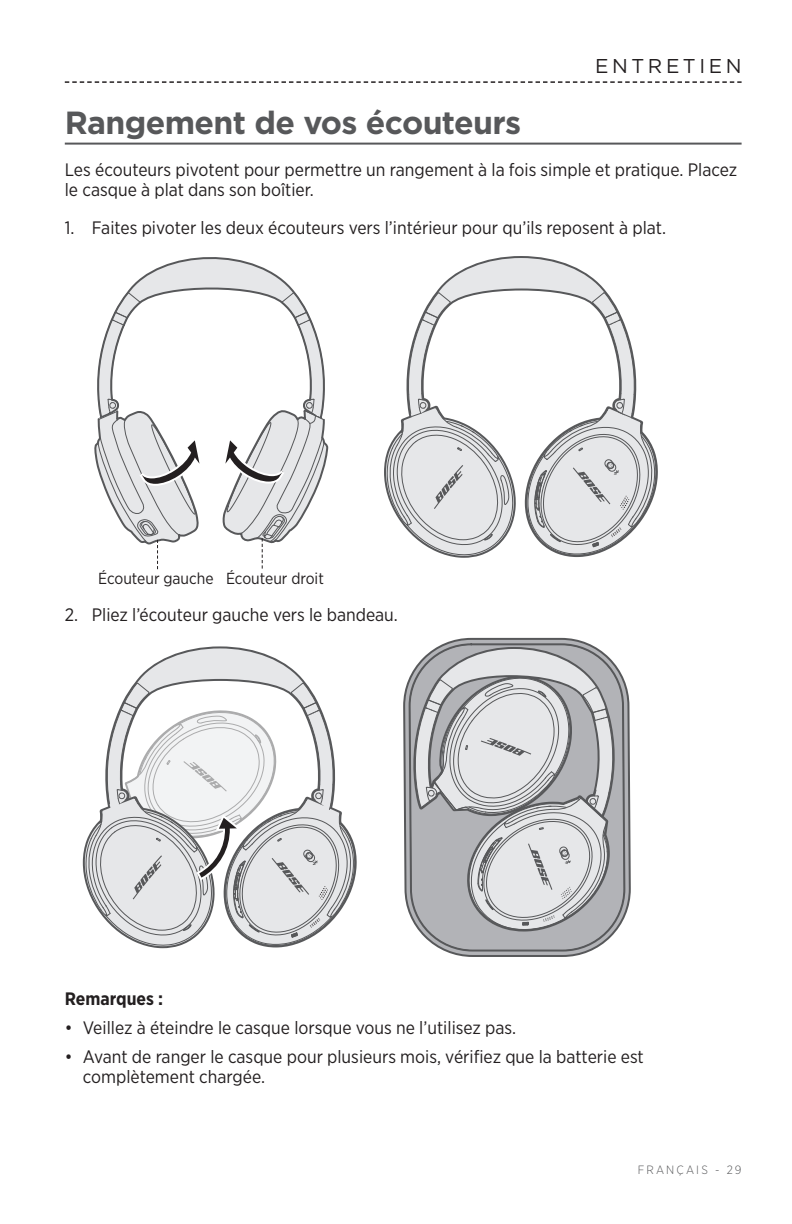
<style>
.page{position:relative;width:792px;height:1224px;background:#fff}
.page>*{position:absolute;margin:0;border:0;box-sizing:border-box;transform-origin:0 0}
.Text_Head_1{font:700 32px "Gotham";letter-spacing:-.02em;color:#57585a}
.Section_Head_toc_lef{font:20px "Gotham";letter-spacing:.18em;color:#231f20}
.Text{font:18px/20px "Gotham Narrow";color:#231f20}
.Text_Notes{font:700 18px "Gotham Narrow";color:#231f20}
.Callout{font:16px "Gotham Narrow";color:#231f20}
.t1{font:300 12px "Gotham Narrow";letter-spacing:.18em;color:#57585a}
</style>
<div class="page">
<hr style="left:65px;top:143px;width:677px;height:2px;background:#57585a">
<svg style="left:384px;top:256px;width:274px;height:301px"></svg>
<svg style="left:127px;top:257px;width:168px;height:35px;fill:#e6e7e9"></svg>
<svg style="left:386px;top:292px;width:127px;height:266px"></svg>
<svg style="left:526px;top:292px;width:131px;height:264px"></svg>
<svg style="left:94px;top:292px;width:106px;height:277px"></svg>
<svg style="left:222px;top:292px;width:106px;height:277px"></svg>
<svg style="left:403px;top:665px;width:228px;height:292px"></svg>
<svg style="left:83px;top:646px;width:274px;height:302px"></svg>
<svg style="left:412px;top:637px;width:204px;height:295px;background:#c0c1c4"></svg>
<svg style="left:85px;top:682px;width:271px;height:265px"></svg>
<svg style="left:65px;top:81px;width:677px;height:2px"></svg>
<p class="Section_Head_toc_lef" style="left:595px;top:54px;width:148px">ENTRETIEN</p>
<p class="Text_Head_1" style="left:65px;top:101px;width:458px">Rangement de vos écouteurs</p>
<p class="Text" style="left:65px;top:160px;width:674px">Les écouteurs pivotent pour permettre un rangement à la fois simple et pratique. Placez le casque à plat dans son boîtier.</p>
<p class="Text" style="left:65px;top:218px;width:603px">1. Faites pivoter les deux écouteurs vers l’intérieur pour qu’ils reposent à plat.</p>
<p class="Callout" style="left:98px;top:568px;width:117px">Écouteur gauche</p>
<p class="Callout" style="left:226px;top:568px;width:99px">Écouteur droit</p>
<p class="Text" style="left:65px;top:604px;width:335px">2. Pliez l’écouteur gauche vers le bandeau.</p>
<p class="Text_Notes" style="left:65px;top:987px;width:100px">Remarques :</p>
<p class="Text" style="left:65px;top:1017px;width:453px">• Veillez à éteindre le casque lorsque vous ne l’utilisez pas.</p>
<p class="Text" style="left:83px;top:1046px;width:563px;text-indent:-18px">• Avant de ranger le casque pour plusieurs mois, vérifiez que la batterie est complètement chargée.</p>
<p class="t1" style="left:638px;top:1162px;width:105px">FRANÇAIS - 29</p>
</div>
